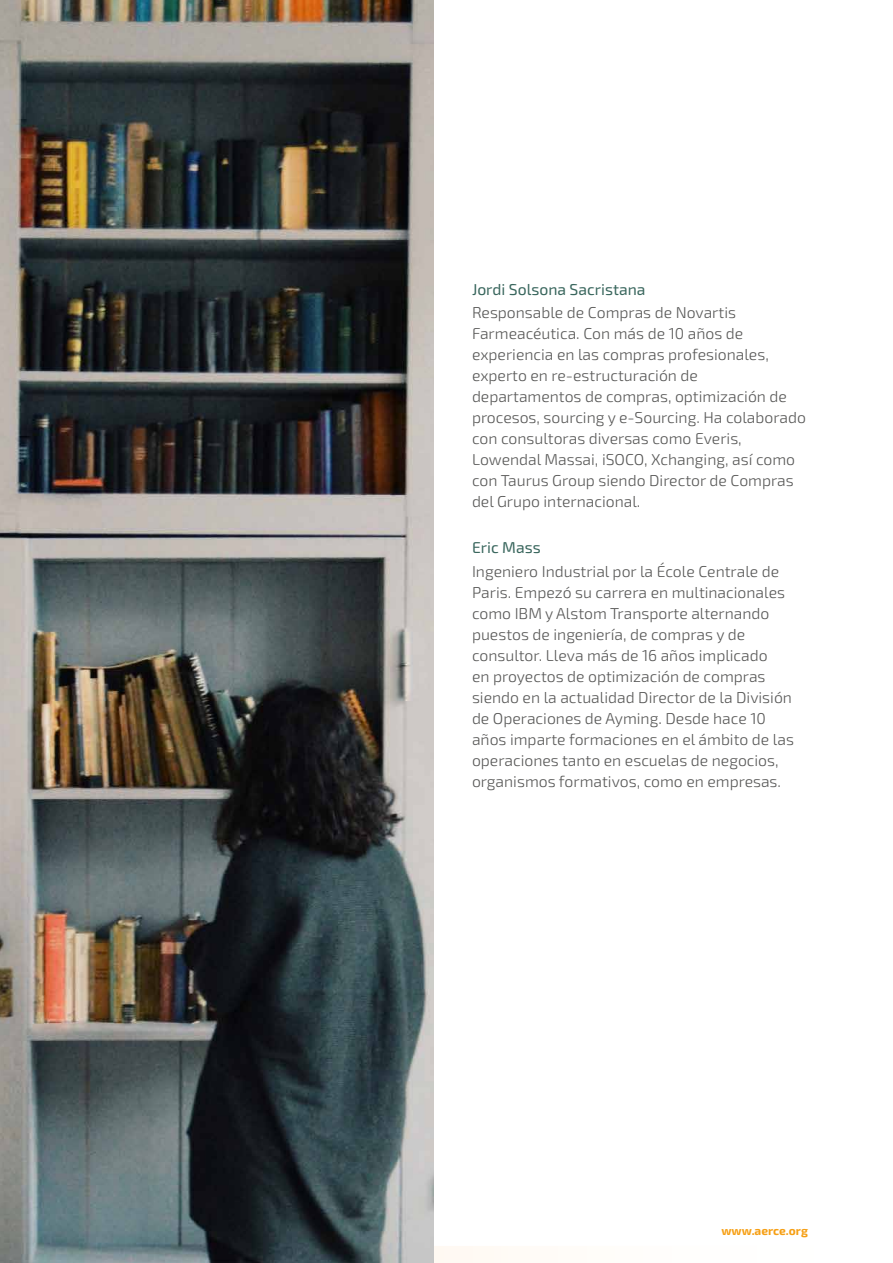
<style>
.page{position:relative;width:893px;height:1263px;background:#fff}
.page>*{position:absolute;margin:0;border:0;box-sizing:border-box;transform-origin:0 0}
.t1{font:300 15.75px/21px "Exo 2";color:#575756}
.t2{font:15.75px "Exo 2";color:#39665d}
.t3{font:700 12px "Exo 2";color:#f69f14}
</style>
<div class="page">
<img style="left:0;top:0;width:434px;height:1263px">
<p class="t2" style="left:472px;top:280px;width:175px">Jordi Solsona Sacristana</p>
<p class="t1" style="left:472px;top:302px;width:335px">Responsable de Compras de Novartis Farmeacéutica. Con más de 10 años de experiencia en las compras profesionales, experto en re-estructuración de departamentos de compras, optimización de procesos, sourcing y e-Sourcing. Ha colaborado con consultoras diversas como Everis, Lowendal Massai, iSOCO, Xchanging, así como con Taurus Group siendo Director de Compras del Grupo internacional.</p>
<p class="t2" style="left:472px;top:539px;width:70px">Eric Mass</p>
<p class="t1" style="left:472px;top:561px;width:323px">Ingeniero Industrial por la École Centrale de Paris. Empezó su carrera en multinacionales como IBM y Alstom Transporte alternando puestos de ingeniería, de compras y de consultor. Lleva más de 16 años implicado<br>en proyectos de optimización de compras siendo en la actualidad Director de la División de Operaciones de Ayming. Desde hace 10 años imparte formaciones en el ámbito de las operaciones tanto en escuelas de negocios, organismos formativos, como en empresas.</p>
<p class="t3" style="left:721px;top:1224px;width:88px">www.aerce.org</p>
</div>
